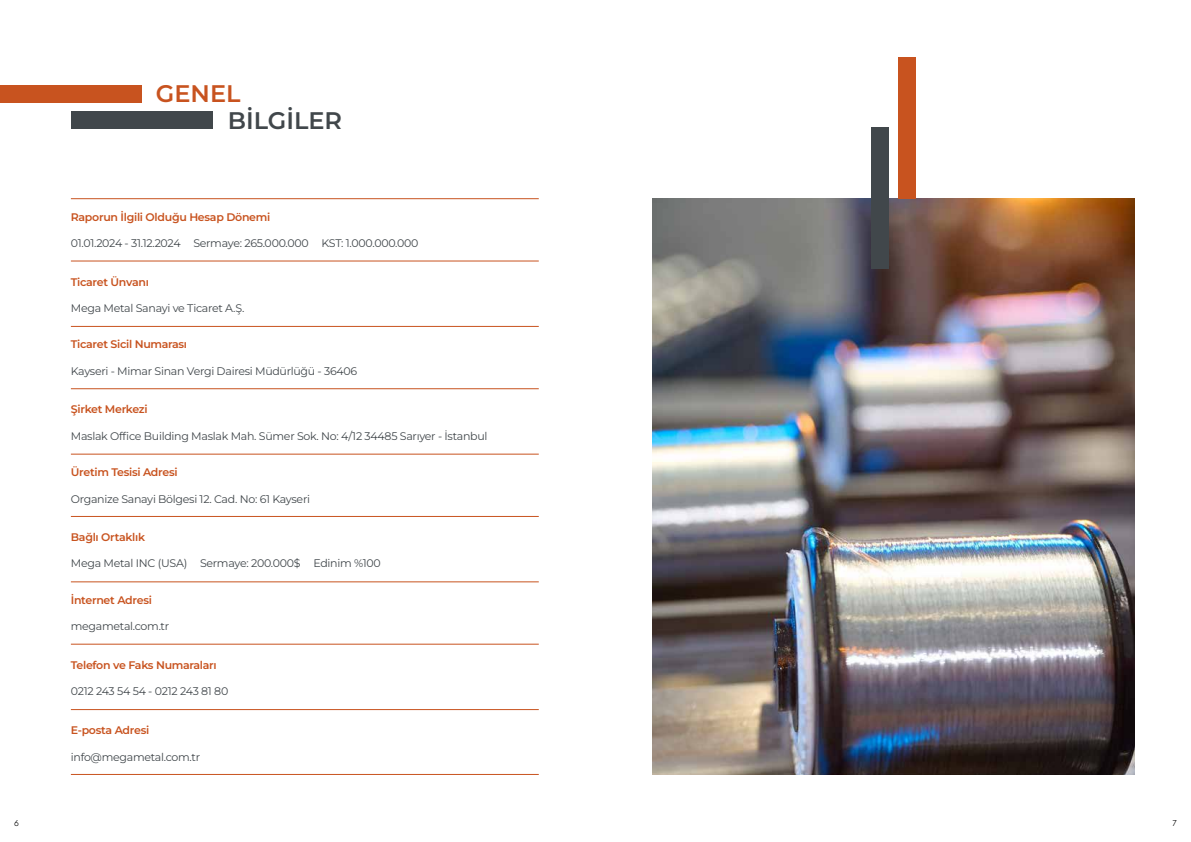
<style>
.page{position:relative;width:1191px;height:842px;background:#fff}
.page>*{position:absolute;margin:0;border:0;box-sizing:border-box;transform-origin:0 0}
.t1{font:600 24px "Montserrat";color:#41474b}
.t2{font:600 24px "Montserrat";color:#c8531f}
.t3{font:11px "Montserrat";letter-spacing:-.025em;color:#41474b}
.t4{font:600 11px "Montserrat";letter-spacing:-.025em;color:#c8531f}
.t5{font:300 8px "New Hero";color:#000}
</style>
<div class="page">
<div style="left:0;top:85px;width:142px;height:17px;background:#c8531f"></div>
<div style="left:71px;top:112px;width:142px;height:17px;background:#41474b"></div>
<hr style="left:71px;top:198px;width:468px;height:1px;background:#c8531f">
<hr style="left:71px;top:454px;width:468px;height:1px;background:#c8531f">
<hr style="left:71px;top:326px;width:468px;height:1px;background:#c8531f">
<hr style="left:71px;top:582px;width:468px;height:1px;background:#c8531f">
<hr style="left:71px;top:261px;width:468px;height:1px;background:#c8531f">
<hr style="left:71px;top:516px;width:468px;height:1px;background:#c8531f">
<hr style="left:71px;top:388px;width:468px;height:1px;background:#c8531f">
<hr style="left:71px;top:644px;width:468px;height:1px;background:#c8531f">
<hr style="left:71px;top:709px;width:468px;height:1px;background:#c8531f">
<hr style="left:71px;top:774px;width:468px;height:1px;background:#c8531f">
<img style="left:652px;top:198px;width:482px;height:577px">
<div style="left:898px;top:57px;width:17px;height:141px;background:#c8531f"></div>
<div style="left:871px;top:127px;width:17px;height:142px;background:#41474b"></div>
<h1 class="t2" style="left:156px;top:76px;width:86px">GENEL</h1>
<h1 class="t1" style="left:228px;top:103px;width:116px">BİLGİLER</h1>
<p class="t4" style="left:71px;top:209px;width:201px">Raporun İlgili Olduğu Hesap Dönemi</p>
<p class="t3" style="left:71px;top:236px;width:349px">01.01.2024 - 31.12.2024 Sermaye: 265.000.000 KST: 1.000.000.000</p>
<p class="t4" style="left:71px;top:274px;width:80px">Ticaret Ünvanı</p>
<p class="t3" style="left:71px;top:300px;width:175px">Mega Metal Sanayi ve Ticaret A.Ş.</p>
<p class="t4" style="left:71px;top:337px;width:118px">Ticaret Sicil Numarası</p>
<p class="t3" style="left:71px;top:363px;width:288px">Kayseri - Mimar Sinan Vergi Dairesi Müdürlüğü - 36406</p>
<p class="t4" style="left:71px;top:402px;width:78px">Şirket Merkezi</p>
<p class="t3" style="left:71px;top:428px;width:418px">Maslak Office Building Maslak Mah. Sümer Sok. No: 4/12 34485 Sarıyer - İstanbul</p>
<p class="t4" style="left:71px;top:464px;width:108px">Üretim Tesisi Adresi</p>
<p class="t3" style="left:71px;top:491px;width:241px">Organize Sanayi Bölgesi 12. Cad. No: 61 Kayseri</p>
<p class="t4" style="left:71px;top:529px;width:76px">Bağlı Ortaklık</p>
<p class="t3" style="left:71px;top:556px;width:311px">Mega Metal INC (USA) Sermaye: 200.000$ Edinim %100</p>
<p class="t4" style="left:71px;top:592px;width:83px">İnternet Adresi</p>
<p class="t3" style="left:71px;top:619px;width:100px">megametal.com.tr</p>
<p class="t4" style="left:71px;top:657px;width:147px">Telefon ve Faks Numaraları</p>
<p class="t3" style="left:71px;top:684px;width:159px">0212 243 54 54 - 0212 243 81 80</p>
<p class="t4" style="left:71px;top:722px;width:80px">E-posta Adresi</p>
<p class="t3" style="left:71px;top:749px;width:131px">info@megametal.com.tr</p>
<p class="t5" style="left:14px;top:818px;width:6px">6</p>
<p class="t5" style="left:1172px;top:818px;width:6px">7</p>
</div>
